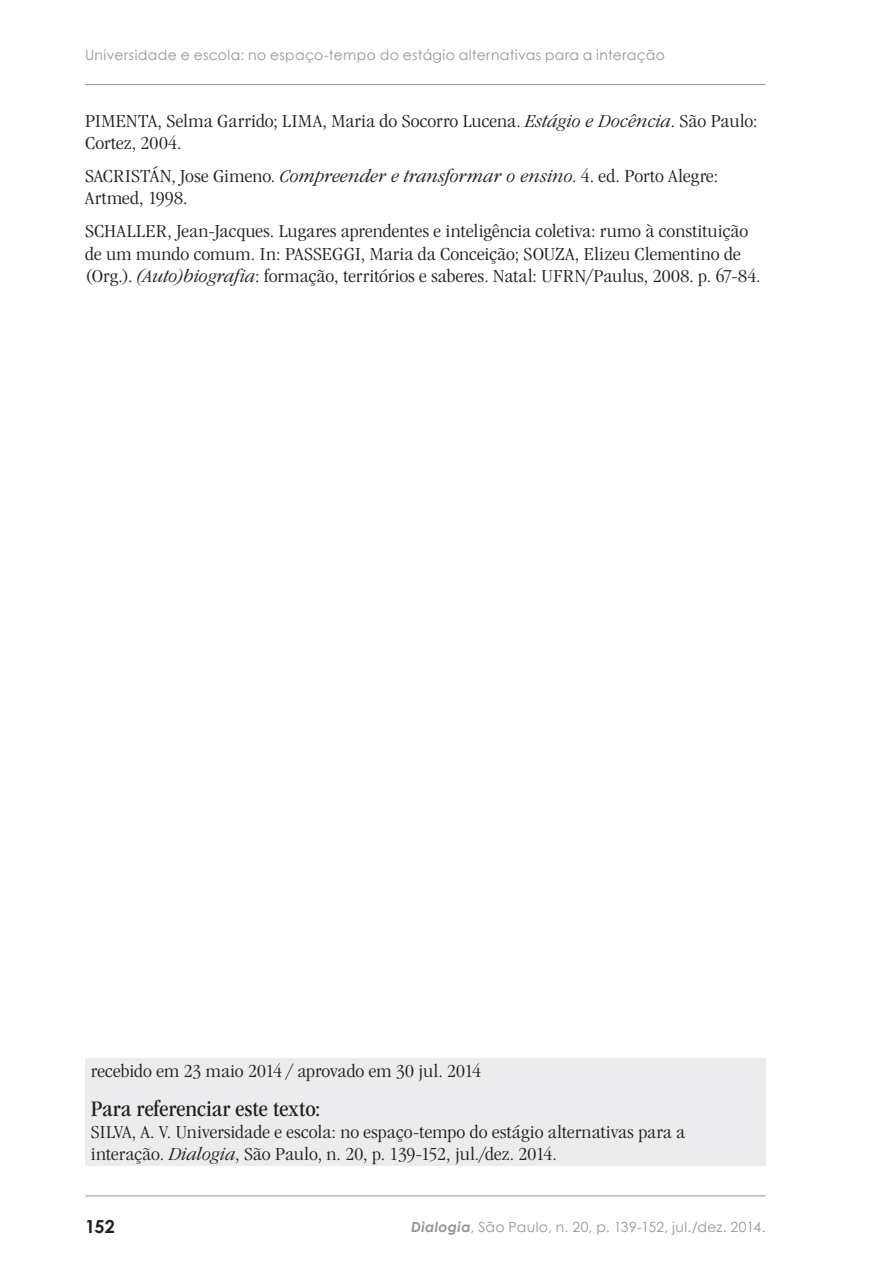
<style>
.page{position:relative;width:879px;height:1276px;background:#fff}
.page>*{position:absolute;margin:0;border:0;box-sizing:border-box;transform-origin:0 0}
.Di_Tabela_-_titulo{font:condensed 23px "ITC Garamond Std";color:#231f20;scale:1.1 1}
.Di_Referencias{font:300 condensed 19px/22px "ITC Garamond Std";letter-spacing:.005em;color:#231f20;scale:1.2 1}
.t1{font:700 18px "Century Gothic";color:#231f20}
.t2{font:14px "Century Gothic";letter-spacing:.025em;color:#939598}
.s1{font-style:italic}
.s2{font-weight:700;font-style:italic}
</style>
<div class="page">
<hr style="left:85px;top:1195px;width:680px;height:1px;background:#939598">
<hr style="left:85px;top:84px;width:680px;height:1px;background:#939598">
<div style="left:85px;top:1057px;width:680px;height:108px;background:#ececee"></div>
<p class="t2" style="left:85px;top:47px;width:581px">Universidade e escola: no espaço-tempo do estágio alternativas para a interação</p>
<p class="Di_Referencias" style="left:85px;top:110px;width:562px">PIMENTA, Selma Garrido; LIMA, Maria do Socorro Lucena. <span class="s1">Estágio e Docência</span>. São Paulo:<br>Cortez, 2004.</p>
<p class="Di_Referencias" style="left:85px;top:165px;width:529px">SACRISTÁN, Jose Gimeno. <span class="s1">Compreender e transformar o ensino</span>. 4. ed. Porto Alegre:<br>Artmed, 1998.</p>
<p class="Di_Referencias" style="left:85px;top:221px;width:564px">SCHALLER, Jean-Jacques. Lugares aprendentes e inteligência coletiva: rumo à constituição de um mundo comum. In: PASSEGGI, Maria da Conceição; SOUZA, Elizeu Clementino de (Org.). <span class="s1">(Auto)biografia</span>: formação, territórios e saberes. Natal: UFRN/Paulus, 2008. p. 67-84.</p>
<p class="Di_Referencias" style="left:91px;top:1060px;width:327px">recebido em 23 maio 2014 / aprovado em 30 jul. 2014</p>
<p class="Di_Tabela_-_titulo" style="left:91px;top:1095px;width:210px">Para referenciar este texto:</p>
<p class="Di_Referencias" style="left:91px;top:1120px;width:497px">SILVA, A. V. Universidade e escola: no espaço-tempo do estágio alternativas para a interação. <span class="s1">Dialogia</span>, São Paulo, n. 20, p. 139-152, jul./dez. 2014.</p>
<p class="t1" style="left:85px;top:1215px;width:31px">152</p>
<p class="t2" style="left:411px;top:1218px;width:356px"><span class="s2">Dialogia</span>, São Paulo, n. 20, p. 139-152, jul./dez. 2014.</p>
</div>
